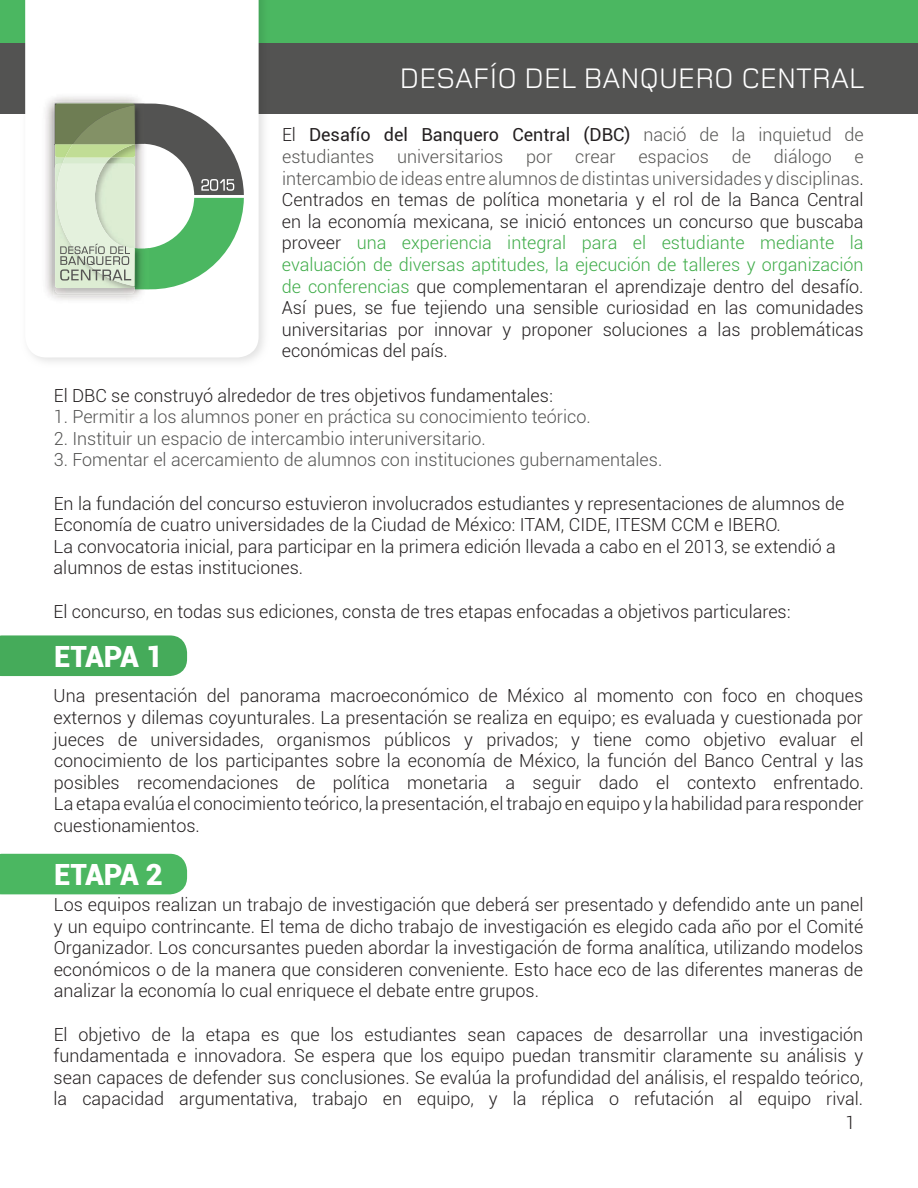
<style>
.page{position:relative;width:918px;height:1188px;background:#fff}
.page>*{position:absolute;margin:0;border:0;box-sizing:border-box;transform-origin:0 0}
.t1{font:29.25px "Foundry Monoline";color:#fff}
.t2{font:900 29.25px "Roboto";letter-spacing:-.025em;color:#fff}
.t3{font:300 18px/21.6px "Roboto";color:#231f20;text-align:justify}
.t4{font:300 18px "Roboto";color:#535352}
.t5{font:300 18px/21.6px "Roboto";color:#565554}
.s1{color:#231f20}
.s2{font-weight:400;color:#231f20}
.s3{color:#565554}
.s4{color:#3fac49}
</style>
<div class="page">
<div style="left:0;top:635px;width:187px;height:41px;background:#45ab5a"></div>
<div style="left:0;top:854px;width:187px;height:40px;background:#4bb761"></div>
<div style="left:1px;top:37px;width:917px;height:77px;background:#535352"></div>
<div style="left:1px;top:0;width:917px;height:43px;background:#4bb761"></div>
<svg style="left:35px;top:0;width:229px;height:362px;fill:#ededed"></svg>
<div style="left:25px;top:0;width:234px;height:357px;background:#fff"></div>
<img style="left:40px;top:90px;width:109px;height:214px">
<img style="left:53px;top:102px;width:92px;height:194px">
<img style="left:55px;top:289px;width:80px;height:5px">
<svg style="left:54px;top:104px;width:190px;height:185px"></svg>
<h1 class="t1" style="left:400px;top:63px;width:466px">DESAFÍO DEL BANQUERO CENTRAL</h1>
<p class="t5" style="left:282px;top:124px;width:583px"><span class="s1">El</span> <span class="s2">Desafío del Banquero Central (DBC)</span> nació de la inquietud de estudiantes</p>
<p class="t5" style="left:397px;top:145px;width:108px">universitarios</p>
<p class="t5" style="left:526px;top:145px;width:28px">por</p>
<p class="t5" style="left:575px;top:145px;width:42px">crear</p>
<p class="t5" style="left:638px;top:145px;width:72px">espacios</p>
<p class="t5" style="left:732px;top:145px;width:21px">de</p>
<p class="t5" style="left:774px;top:145px;width:59px">diálogo</p>
<p class="t3" style="left:282px;top:145px;width:584px;text-indent:573px"><span class="s3">e intercambio de ideas entre alumnos de distintas universidades y disciplinas</span>.<br>Centrados en temas de política monetaria y el rol de la Banca Central en la economía mexicana, se inició entonces un concurso que buscaba proveer <span class="s4">una experiencia integral para el estudiante mediante la evaluación de diversas aptitudes, la ejecución de talleres y organización de conferencias</span> que complementaran el aprendizaje dentro del desafío.<br>Así pues, se fue tejiendo una sensible curiosidad en las comunidades universitarias por innovar y proponer soluciones a las problemáticas económicas del país.</p>
<p class="t3" style="left:54px;top:384px;width:501px">El DBC se construyó alrededor de tres objetivos fundamentales:</p>
<p class="t4" style="left:54px;top:404px;width:538px">1. Permitir a los alumnos poner en práctica su conocimiento teórico.</p>
<p class="t4" style="left:54px;top:426px;width:434px">2. Instituir un espacio de intercambio interuniversitario.</p>
<p class="t4" style="left:54px;top:448px;width:610px">3. Fomentar el acercamiento de alumnos con instituciones gubernamentales.</p>
<p class="t3" style="left:54px;top:492px;width:792px;text-align:left">En la fundación del concurso estuvieron involucrados estudiantes y representaciones de alumnos de Economía de cuatro universidades de la Ciudad de México: ITAM, CIDE, ITESM CCM e IBERO.<br>La convocatoria inicial, para participar en la primera edición llevada a cabo en el 2013, se extendió a alumnos de estas instituciones.</p>
<p class="t3" style="left:54px;top:600px;width:739px">El concurso, en todas sus ediciones, consta de tres etapas enfocadas a objetivos particulares:</p>
<h1 class="t2" style="left:54px;top:636px;width:110px">ETAPA 1</h1>
<p class="t3" style="left:53px;top:685px;width:812px">Una presentación del panorama macroeconómico de México al momento con foco en choques externos y dilemas coyunturales. La presentación se realiza en equipo; es evaluada y cuestionada por jueces de universidades, organismos públicos y privados; y tiene como objetivo evaluar el conocimiento de los participantes sobre la economía de México, la función del Banco Central y las posibles recomendaciones de política monetaria a seguir dado el contexto enfrentado.<br>La etapa evalúa el conocimiento teórico, la presentación, eltrabajo en equipo y la habilidad para responder cuestionamientos.</p>
<h1 class="t2" style="left:54px;top:854px;width:110px">ETAPA 2</h1>
<p class="t3" style="left:54px;top:893px;width:811px">Los equipos realizan un trabajo de investigación que deberá ser presentado y defendido ante un panel y un equipo contrincante. El tema de dicho trabajo de investigación es elegido cada año por el Comité Organizador. Los concursantes pueden abordar la investigación de forma analítica, utilizando modelos económicos o de la manera que consideren conveniente. Esto hace eco de las diferentes maneras de analizar la economía lo cual enriquece el debate entre grupos.</p>
<p class="t3" style="left:54px;top:1023px;width:811px">El objetivo de la etapa es que los estudiantes sean capaces de desarrollar una investigación fundamentada e innovadora. Se espera que los equipo puedan transmitir claramente su análisis y sean capaces de defender sus conclusiones. Se evalúa la profundidad del análisis, el respaldo teórico, la capacidad argumentativa, trabajo en equipo, y la réplica o refutación al equipo rival.</p>
<p class="t3" style="left:845px;top:1111px;width:11px">1</p>
</div>
